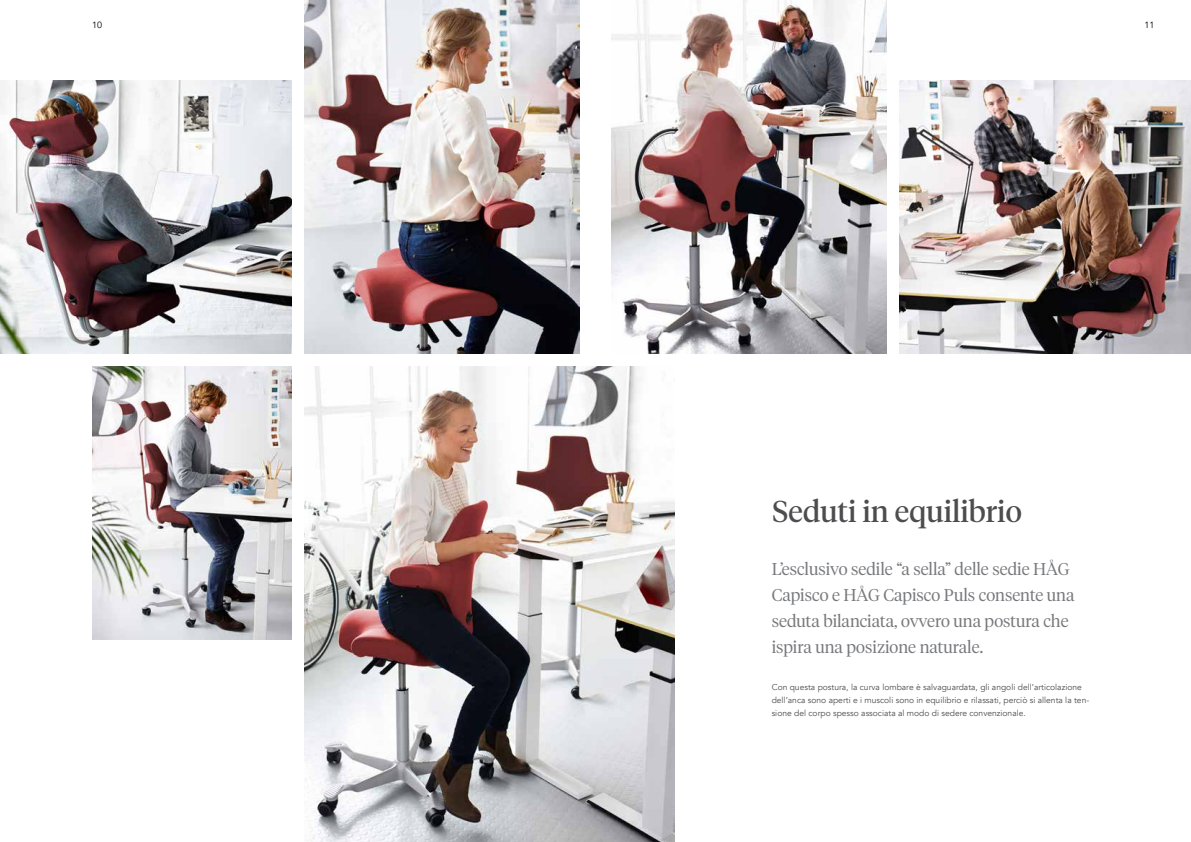
<style>
.page{position:relative;width:1191px;height:842px;background:#fff}
.page>*{position:absolute;margin:0;border:0;box-sizing:border-box;transform-origin:0 0}
.t1{font:30px "Tiempos Headline";color:#4d4d4f}
.t2{font:300 17px/26px "Tiempos Headline";color:#77787b}
.t3{font:9px "Avenir";color:#000}
.t4{font:8.5px/13px "Avenir";color:#4d4d4f}
</style>
<div class="page">
<img style="left:0;top:80px;width:291px;height:273px">
<img style="left:899px;top:80px;width:292px;height:273px">
<img style="left:304px;top:0;width:275px;height:353px">
<img style="left:611px;top:0;width:275px;height:353px">
<img style="left:92px;top:366px;width:199px;height:273px">
<img style="left:304px;top:366px;width:370px;height:476px">
<p class="t3" style="left:92px;top:20px;width:12px">10</p>
<p class="t3" style="left:1144px;top:20px;width:12px">11</p>
<h1 class="t1" style="left:772px;top:491px;width:251px">Seduti in equilibrio</h1>
<h2 class="t2" style="left:771px;top:555px;width:304px">L’esclusivo sedile “a sella” delle sedie HÅG Capisco e HÅG Capisco Puls consente una seduta bilanciata, ovvero una postura che ispira una posizione naturale.</h2>
<p class="t4" style="left:771px;top:680px;width:319px">Con questa postura, la curva lombare è salvaguardata, gli angoli dell’articolazione dell’anca sono aperti e i muscoli sono in equilibrio e rilassati, perciò si allenta la ten&shy;sione del corpo spesso associata al modo di sedere convenzionale.</p>
</div>
